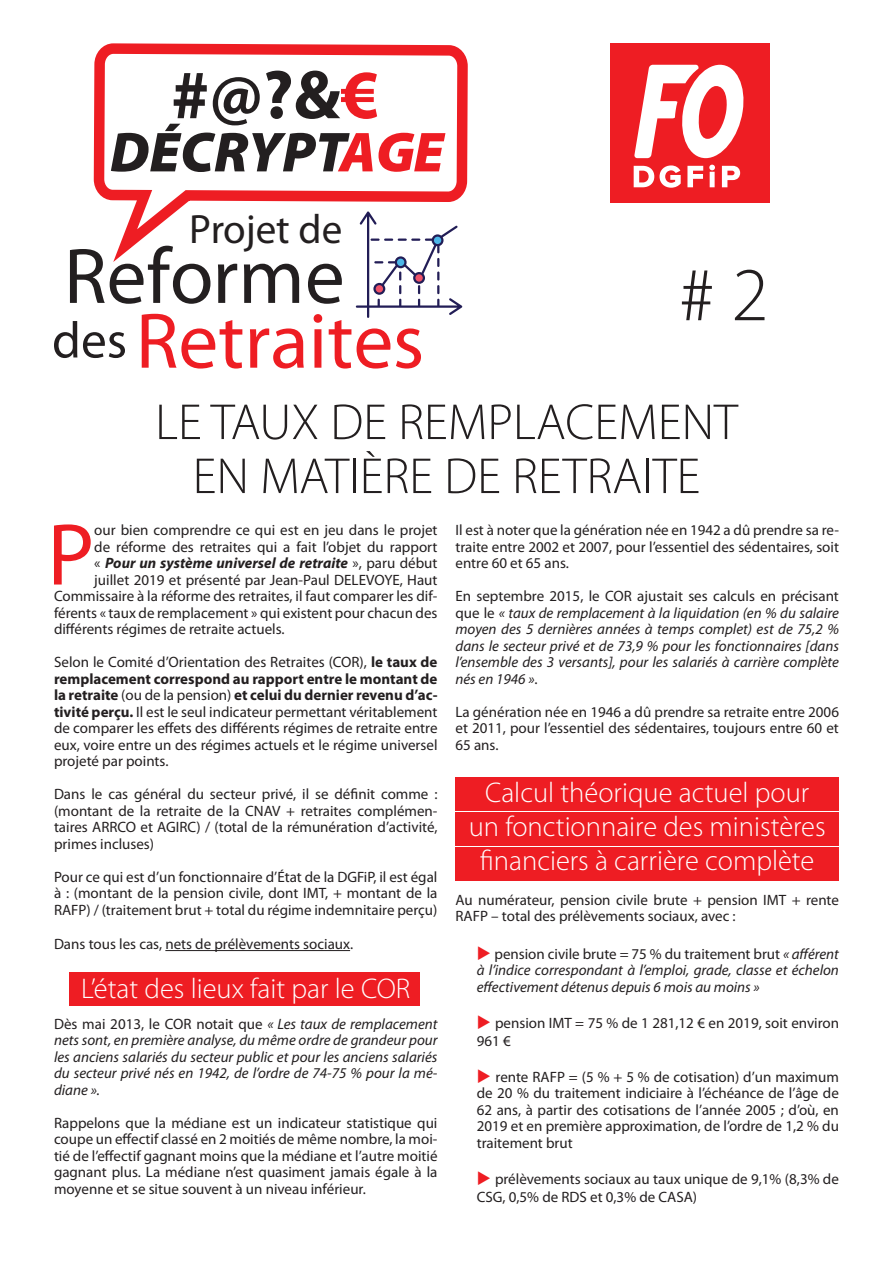
<style>
.page{position:relative;width:893px;height:1263px;background:#fff}
.page>*{position:absolute;margin:0;border:0;box-sizing:border-box;transform-origin:0 0}
.t1{font:88.5px "Myriad Pro";color:#ee1d23}
.t2{font:79.35px/64.8px "Myriad Pro";color:#ee1d23}
.t3{font:300 76.5px "Myriad Pro";color:#231f20}
.t4{font:700 69.45px "Myriad Pro";color:#231f20}
.t5{font:italic 900 56.7px "Myriad Pro";color:#231f20}
.t6{font:300 51px "Myriad Pro";color:#231f20}
.t7{font:41.1px "Myriad Pro";color:#231f20}
.t8{font:300 28.5px/34.2px "Myriad Pro";color:#fff;text-align:center}
.t9{font:15px/16.5px "Myriad Pro";color:#231f20;text-align:justify}
.t10{font:italic 15px/16.5px "Myriad Pro";color:#231f20;text-align:justify}
.t11{font:italic 700 15px "Myriad Pro";color:#231f20}
.s1{color:#ee1d23}
.s2{color:#231f20}
.s3{font-size:51.3px;color:#231f20}
.s4{font-weight:400;font-style:normal}
.s5{font-weight:700}
.s6{font-style:normal}
</style>
<div class="page">
<div style="left:455px;top:777px;width:384px;height:33px;background:#ee1d23"></div>
<div style="left:455px;top:812px;width:384px;height:33px;background:#ee1d23"></div>
<div style="left:69px;top:972px;width:350px;height:34px;background:#ee1d23"></div>
<svg style="left:93px;top:43px;width:380px;height:963px"></svg>
<svg style="left:356px;top:211px;width:106px;height:107px"></svg>
<div style="left:610px;top:43px;width:160px;height:160px;background:#ee1d23"></div>
<svg style="left:634px;top:165px;width:47px;height:23px"></svg>
<svg style="left:687px;top:166px;width:16px;height:21px"></svg>
<svg style="left:709px;top:165px;width:6px;height:22px"></svg>
<svg style="left:722px;top:166px;width:18px;height:21px"></svg>
<svg style="left:634px;top:65px;width:110px;height:93px"></svg>
<div style="left:455px;top:847px;width:384px;height:33px;background:#ee1d23"></div>
<hr style="left:165px;top:950px;width:185px;height:1px;background:#231f20">
<h3 class="t4" style="left:171px;top:50px;width:210px">#@?&amp;<span class="s1">€</span></h3>
<h3 class="t5" style="left:110px;top:115px;width:335px">DÉCRYPT<span class="s1">AGE</span></h3>
<h3 class="t7" style="left:189px;top:204px;width:155px">Projet de</h3>
<h2 class="t2" style="left:52px;top:243px;width:374px"><span class="s2">Reforme </span><span class="s3">des</span> Retraites</h2>
<p class="t3" style="left:679px;top:249px;width:91px"># 2</p>
<p class="t6" style="left:155px;top:391px;width:584px">LE TAUX DE REMPLACEMENT</p>
<p class="t6" style="left:193px;top:445px;width:509px">EN MATIÈRE DE RETRAITE</p>
<p class="t1" style="left:47px;top:500px;width:49px">P</p>
<p class="t9" style="left:94px;top:521px;width:345px">our bien comprendre ce qui est en jeu dans le projet</p>
<p class="t9" style="left:94px;top:538px;width:345px">de réforme des retraites qui a fait l’objet du rapport</p>
<p class="t11" style="left:94px;top:553px;width:345px"><span class="s4">«</span> Pour un système universel de retraite <span class="s4">», paru début</span></p>
<p class="t9" style="left:94px;top:571px;width:345px">juillet 2019 et présenté par Jean-Paul DELEVOYE, Haut</p>
<p class="t9" style="left:54px;top:587px;width:385px">Commissaire à la réforme des retraites, il faut comparer les dif-</p>
<p class="t9" style="left:54px;top:604px;width:385px">férents « taux de remplacement » qui existent pour chacun des</p>
<p class="t9" style="left:54px;top:620px;width:232px">différents régimes de retraite actuels.</p>
<p class="t9" style="left:54px;top:653px;width:385px">Selon le Comité d’Orientation des Retraites (COR), <span class="s5">le taux de remplacement correspond au rapport entre le montant de la retraite</span> (ou de la pension) <span class="s5">et celui du dernier revenu d’ac&shy;tivité perçu.</span> Il est le seul indicateur permettant véritablement de comparer les effets des différents régimes de retraite entre eux, voire entre un des régimes actuels et le régime universel projeté par points.</p>
<p class="t9" style="left:54px;top:785px;width:385px">Dans le cas général du secteur privé, il se définit comme : (montant de la retraite de la CNAV + retraites complémen&shy;taires ARRCO et AGIRC) / (total de la rémunération d’activité, primes incluses)</p>
<p class="t9" style="left:54px;top:868px;width:385px">Pour ce qui est d’un fonctionnaire d’État de la DGFiP, il est égal à : (montant de la pension civile, dont IMT, + montant de la RAFP) / (traitement brut + total du régime indemnitaire perçu)</p>
<p class="t9" style="left:54px;top:935px;width:301px">Dans tous les cas, nets de prélèvements sociaux.</p>
<p class="t8" style="left:81px;top:971px;width:331px">L’état des lieux fait par le COR</p>
<p class="t10" style="left:54px;top:1015px;width:385px"><span class="s6">Dès mai 2013, le COR notait que</span> « Les taux de remplacement nets sont, en première analyse, du même ordre de grandeur pour les anciens salariés du secteur public et pour les anciens salariés du secteur privé nés en 1942, de l’ordre de 74-75 % pour la mé&shy;diane ».</p>
<p class="t9" style="left:54px;top:1114px;width:385px">Rappelons que la médiane est un indicateur statistique qui coupe un effectif classé en 2 moitiés de même nombre, la moi&shy;tié de l’effectif gagnant moins que la médiane et l’autre moitié gagnant plus. La médiane n’est quasiment jamais égale à la moyenne et se situe souvent à un niveau inférieur.</p>
<p class="t9" style="left:455px;top:521px;width:385px">Il est à noter que la génération née en 1942 a dû prendre sa re&shy;traite entre 2002 et 2007, pour l’essentiel des sédentaires, soit entre 60 et 65 ans.</p>
<p class="t10" style="left:455px;top:587px;width:385px"><span class="s6">En septembre 2015, le COR ajustait ses calculs en précisant que le</span> « taux de remplacement à la liquidation (en % du salaire moyen des 5 dernières années à temps complet) est de 75,2 % dans le secteur privé et de 73,9 % pour les fonctionnaires [dans l’ensemble des 3 versants], pour les salariés à carrière complète nés en 1946 »<span class="s6">.</span></p>
<p class="t9" style="left:455px;top:703px;width:385px">La génération née en 1946 a dû prendre sa retraite entre 2006 et 2011, pour l’essentiel des sédentaires, toujours entre 60 et 65 ans.</p>
<p class="t8" style="left:485px;top:775px;width:325px">Calcul théorique actuel pour</p>
<p class="t8" style="left:469px;top:809px;width:359px">un fonctionnaire des ministères financiers à carrière complète</p>
<p class="t9" style="left:455px;top:891px;width:385px">Au numérateur, pension civile brute + pension IMT + rente<br>RAFP – total des prélèvements sociaux, avec :</p>
<p class="t10" style="left:477px;top:945px;width:364px"><span class="s1">◆</span> <span class="s6">pension civile brute = 75 % du traitement brut</span> « afférent à l’indice correspondant à l’emploi, grade, classe et échelon effectivement détenus depuis 6 mois au moins »</p>
<p class="t9" style="left:477px;top:1014px;width:364px;line-height:18px"><span class="s1">◆</span> pension IMT = 75 % de 1 281,12 € en 2019, soit environ<br>961 €</p>
<p class="t9" style="left:477px;top:1068px;width:364px"><span class="s1">◆</span> rente RAFP = (5 % + 5 % de cotisation) d’un maximum de 20 % du traitement indiciaire à l’échéance de l’âge de 62 ans, à partir des cotisations de l’année 2005 ; d’où, en 2019 et en première approximation, de l’ordre de 1,2 % du traitement brut</p>
<p class="t9" style="left:477px;top:1170px;width:364px;line-height:18px"><span class="s1">◆</span> prélèvements sociaux au taux unique de 9,1% (8,3% de<br>CSG, 0,5% de RDS et 0,3% de CASA)</p>
</div>
